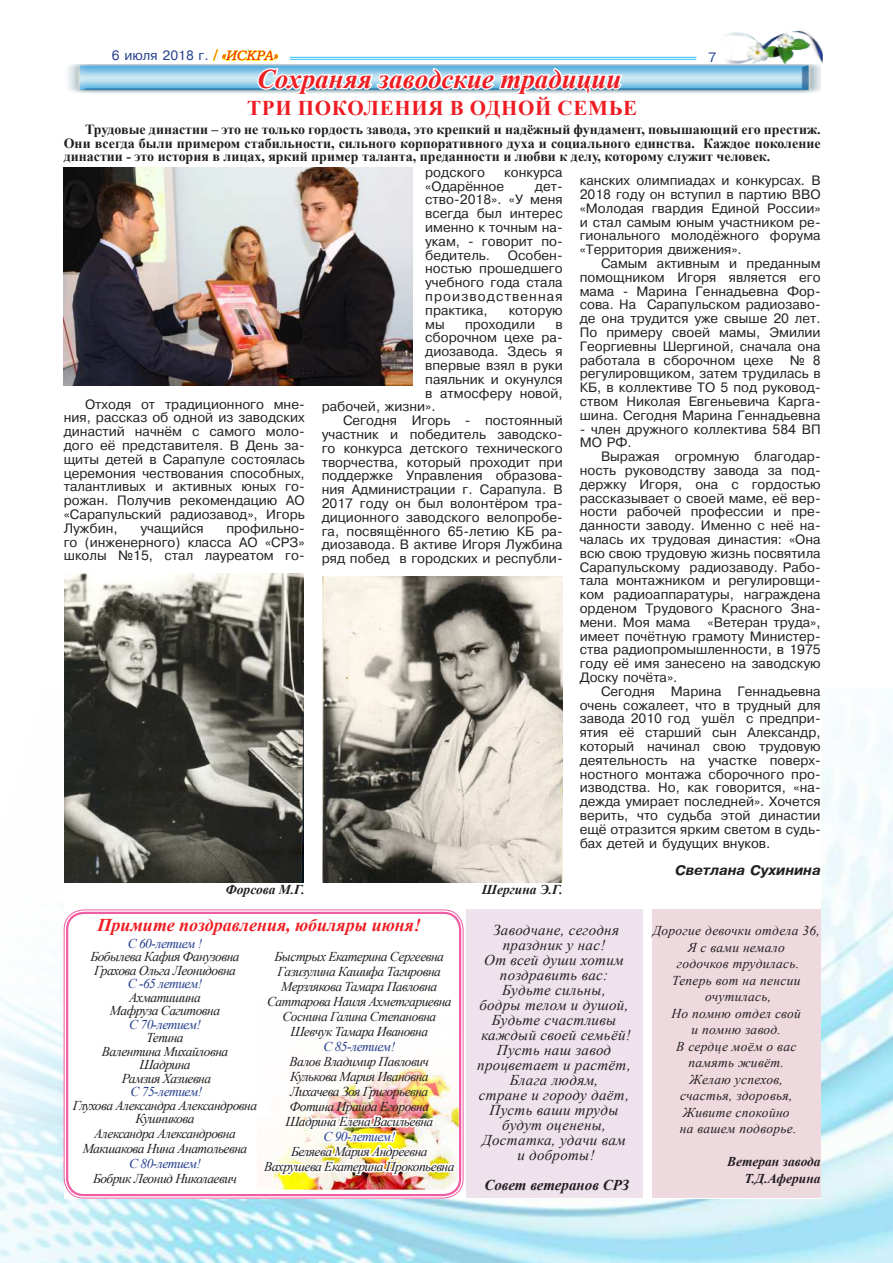
<style>
.page{position:relative;width:893px;height:1263px;background:#fff}
.page>*{position:absolute;margin:0;border:0;box-sizing:border-box;transform-origin:0 0}
.t1{font:italic 700 27px "Times New Roman";color:#ee1d23}
.t2{font:700 21px "Times New Roman";letter-spacing:.035em;color:#ee1d23}
.t3{font:italic 700 18px "Times New Roman";color:#ee1d23}
.t4{font:italic 15px/15px "Times New Roman";letter-spacing:.02em;color:#231f20;text-align:center}
.t5{font:italic 700 15px "Times New Roman";color:#231f20}
.t6{font:700 13.95px/13.5px "Times New Roman";color:#231f20;text-align:justify}
.t7{font:13.5px/13.8px "Pragmatica Cyrillic";color:#231f20;text-align:justify}
.t8{font:italic 13.5px/15px "Times New Roman";letter-spacing:-.04em;color:#231f20;text-align:center}
.t9{font:italic 13.5px/16.5px "Times New Roman";letter-spacing:.02em;color:#231f20;text-align:center}
.t10{font:italic 13.5px "Times New Roman";letter-spacing:-.04em;color:#253f8e}
.t11{font:italic 700 13.5px/16.5px "Times New Roman";color:#231f20;text-align:right}
.t12{font:13.5px "Pragmatica Cyrillic";color:#253f8e}
.t13{font:italic 700 13.5px "Pragmatica";color:#231f20}
.s1{font-family:"Times New Roman";font-size:15px;color:#ee1d23}
.s2{font-family:"Bookman Old Style";font-style:italic;color:#ee1d23}
</style>
<div class="page">
<img style="left:0;top:719px;width:893px;height:544px">
<hr style="left:290px;top:57px;width:406px;height:1px;background:#56cbf5">
<hr style="left:290px;top:59px;width:406px;height:1px;background:#56cbf5">
<img style="left:68px;top:64px;width:753px;height:30px">
<img style="left:725px;top:30px;width:98px;height:34px">
<div style="left:64px;top:561px;width:757px;height:638px;background:#fff"></div>
<img style="left:64px;top:167px;width:348px;height:218px">
<img style="left:64px;top:573px;width:240px;height:309px">
<div style="left:66px;top:912px;width:395px;height:284px;border:2px solid #f05da3;border-radius:17px"></div>
<img style="left:327px;top:991px;width:132px;height:107px">
<svg style="left:213px;top:49px;width:411px;height:45px"></svg>
<div style="left:652px;top:909px;width:169px;height:289px;background:#eed9de"></div>
<img style="left:259px;top:1098px;width:200px;height:122px">
<div style="left:466px;top:909px;width:176px;height:289px;background:#eee2ec"></div>
<img style="left:322px;top:576px;width:240px;height:306px">
<p class="t12" style="left:112px;top:48px;width:167px">6 июля 2018 г. <span class="s1">/</span> <span class="s2">«ИСКРА»</span></p>
<p class="t12" style="left:708px;top:50px;width:9px">7</p>
<h1 class="t1" style="left:257px;top:60px;width:366px">Сохраняя заводские традиции</h1>
<h2 class="t2" style="left:247px;top:93px;width:392px">ТРИ ПОКОЛЕНИЯ В ОДНОЙ СЕМЬЕ</h2>
<p class="t6" style="left:64px;top:122px;width:758px;text-indent:21px">Трудовые династии – это не только гордость завода, это крепкий и надёжный фундамент, повышающий его престиж.<br>Они всегда были примером стабильности, сильного корпоративного духа и социального единства. Каждое поколение династии - это история в лицах, яркий пример таланта, преданности и любви к делу, которому служит человек.</p>
<p class="t7" style="left:64px;top:397px;width:242px;text-indent:21px">Отходя от традиционного мне&shy;ния, рассказ об одной из заводских династий начн¸м с самого моло&shy;дого е¸ представителя. В День за&shy;щиты детей в Сарапуле состоялась церемония чествования способных, талантливых и активных юных го&shy;рожан. Получив рекомендацию АО «Сарапульский радиозавод», Игорь Лужбин,</p>
<p class="t7" style="left:64px;top:522px;width:242px;text-indent:163px">профильно&shy;го (инженерного) класса АО «СРЗ» школы ¹15, стал лауреатом го-</p>
<p class="t7" style="left:140px;top:522px;width:65px">учащийся</p>
<p class="t7" style="left:425px;top:166px;width:61px">родского</p>
<p class="t7" style="left:504px;top:166px;width:60px">конкурса</p>
<p class="t7" style="left:425px;top:179px;width:80px">«Одар¸нное</p>
<p class="t7" style="left:425px;top:179px;width:139px;text-indent:110px">дет&shy;ство-2018». «У меня всегда был интерес именно к точным на&shy;укам, - говорит по&shy;бедитель.</p>
<p class="t7" style="left:425px;top:248px;width:139px;text-indent:83px">Особен&shy;ностью прошедшего учебного года стала производственная практика,</p>
<p class="t7" style="left:509px;top:304px;width:55px">которую</p>
<p class="t7" style="left:425px;top:317px;width:21px">мы</p>
<p class="t7" style="left:465px;top:317px;width:71px">проходили</p>
<p class="t7" style="left:555px;top:317px;width:9px">в</p>
<p class="t7" style="left:425px;top:331px;width:139px">сборочном цехе ра-</p>
<p class="t7" style="left:425px;top:345px;width:139px">диозавода. Здесь я</p>
<p class="t7" style="left:425px;top:359px;width:139px">впервые взял в руки</p>
<p class="t7" style="left:425px;top:373px;width:139px">паяльник и окунулся</p>
<p class="t7" style="left:425px;top:386px;width:139px">в атмосферу новой,</p>
<p class="t7" style="left:322px;top:400px;width:115px">рабочей, жизни».</p>
<p class="t7" style="left:343px;top:414px;width:221px">Сегодня Игорь - постоянный</p>
<p class="t7" style="left:322px;top:428px;width:242px">участник и победитель заводско-</p>
<p class="t7" style="left:322px;top:442px;width:242px">го конкурса детского технического</p>
<p class="t7" style="left:322px;top:455px;width:242px">творчества, который проходит при</p>
<p class="t7" style="left:322px;top:469px;width:242px">поддержке Управления образова-</p>
<p class="t7" style="left:322px;top:483px;width:242px">ния Администрации г. Сарапула. В</p>
<p class="t7" style="left:322px;top:497px;width:242px">2017 году он был волонт¸ром тра-</p>
<p class="t7" style="left:322px;top:511px;width:242px">диционного заводского велопробе-</p>
<p class="t7" style="left:322px;top:524px;width:242px">га, посвящ¸нного 65-летию КБ ра-</p>
<p class="t7" style="left:322px;top:538px;width:242px">диозавода. В активе Игоря Лужбина</p>
<p class="t7" style="left:322px;top:552px;width:242px">ряд побед в городских и республи-</p>
<p class="t11" style="left:225px;top:881px;width:81px">Форсова М.Г.</p>
<p class="t11" style="left:482px;top:881px;width:82px">Шергина Э.Г.</p>
<p class="t7" style="left:580px;top:174px;width:242px">канских олимпиадах и конкурсах. В 2018 году он вступил в партию ВВО «Молодая гвардия Единой России» и стал самым юным участником ре&shy;гионального молод¸жного форума «Территория движения».</p>
<p class="t7" style="left:580px;top:257px;width:242px;text-indent:21px">Самым активным и преданным помощником Игоря является его мама - Марина Геннадьевна Фор&shy;сова. На Сарапульском радиозаво&shy;де она трудится уже свыше 20 лет.<br>По примеру своей мамы, Эмилии Георгиевны Шергиной, сначала она работала в сборочном цехе ¹ 8 регулировщиком, затем трудилась в КБ, в коллективе ТО 5 под руковод&shy;ством Николая Евгеньевича Карга&shy;шина. Сегодня Марина Геннадьевна</p>
<p class="t7" style="left:580px;top:422px;width:242px">- член дружного коллектива 584 ВП<br>МО РФ.</p>
<p class="t7" style="left:580px;top:450px;width:242px;text-indent:21px">Выражая огромную благодар&shy;ность руководству завода за под&shy;держку Игоря, она с гордостью рассказывает о своей маме, е¸ вер&shy;ности рабочей профессии и пре&shy;данности заводу. Именно с не¸ на&shy;чалась их трудовая династия: «Она всю свою трудовую жизнь посвятила Сарапульскому радиозаводу. Рабо&shy;тала монтажником и регулировщи&shy;ком радиоаппаратуры, награждена орденом Трудового Красного Зна&shy;мени. Моя мама</p>
<p class="t7" style="left:580px;top:615px;width:242px;text-indent:128px">«Ветеран труда», имеет поч¸тную грамоту Министер&shy;ства радиопромышленности, в 1975 году е¸ имя занесено на заводскую Доску поч¸та».</p>
<p class="t7" style="left:580px;top:684px;width:242px;text-indent:21px">Сегодня Марина Геннадьевна очень сожалеет, что в трудный для завода 2010 год уш¸л с предпри&shy;ятия е¸ старший сын Александр, который начинал свою трудовую деятельность на участке поверх&shy;ностного монтажа сборочного про&shy;изводства. Но, как говорится, «на&shy;дежда умирает последней». Хочется верить, что судьба этой династии ещ¸ отразится ярким светом в судь&shy;бах детей и будущих внуков.</p>
<p class="t13" style="left:675px;top:863px;width:147px">Светлана Сухинина</p>
<h3 class="t3" style="left:98px;top:912px;width:325px">Примите поздравления, юбиляры июня!</h3>
<p class="t8" style="left:267px;top:948px;width:186px">Быстрых Екатерина Сергеевна<br>Газизулина Кашифа Тагировна<br>Мерзлякова Тамара Павловна<br>Саттарова Наиля Ахметгариевна<br>Соснина Галина Степановна<br>Шевчук Тамара Ивановна</p>
<p class="t10" style="left:323px;top:1037px;width:73px">С 85-летием!</p>
<p class="t8" style="left:285px;top:1053px;width:149px">Валов Владимир Павлович<br>Кулькова Мария Ивановна<br>Лихачева Зоя Григорьевна<br>Фотина Ираида Егоровна<br>Шадрина Елена Васильевна</p>
<p class="t10" style="left:323px;top:1127px;width:73px">С 90-летием!</p>
<p class="t8" style="left:264px;top:1143px;width:192px">Беляева Мария Андреевна<br>Вахрушева Екатерина Прокопьевна</p>
<p class="t10" style="left:128px;top:934px;width:76px">С 60-летием !</p>
<p class="t8" style="left:90px;top:950px;width:151px;line-height:13.5px;text-align:left">Бобылева Кафия Фанузовна<br>Грахова Ольга Леонидовна</p>
<p class="t10" style="left:128px;top:974px;width:76px">С -65 летием!</p>
<p class="t8" style="left:110px;top:990px;width:112px;line-height:13.5px">Ахматишина<br>Мафруза Сагитовна</p>
<p class="t10" style="left:129px;top:1015px;width:73px">С 70-летием!</p>
<p class="t8" style="left:102px;top:1031px;width:128px;line-height:13.5px">Тепина<br>Валентина Михайловна<br>Шадрина<br>Рамзия Хазиевна</p>
<p class="t10" style="left:131px;top:1082px;width:73px">С 75-летием!</p>
<p class="t8" style="left:73px;top:1098px;width:186px;line-height:13.5px">Глухова Александра Александровна<br>Кушникова</p>
<p class="t8" style="left:83px;top:1126px;width:166px">Александра Александровна<br>Макшакова Нина Анатольевна</p>
<p class="t10" style="left:129px;top:1154px;width:73px">С 80-летием!</p>
<p class="t8" style="left:93px;top:1171px;width:146px">Бобрик Леонид Николаевич</p>
<p class="t4" style="left:477px;top:922px;width:155px">Заводчане, сегодня праздник у нас!<br>От всей души хотим поздравить вас:<br>Будьте сильны,<br>бодры телом и душой,<br>Будьте счастливы каждый своей семьёй!<br>Пусть наш завод процветает и растёт,<br>Блага людям,<br>стране и городу даёт,<br>Пусть ваши труды будут оценены,<br>Достатка, удачи вам и доброты!</p>
<p class="t5" style="left:484px;top:1174px;width:146px">Совет ветеранов СРЗ</p>
<p class="t9" style="left:653px;top:922px;width:169px">Дорогие девочки отдела 36,<br>Я с вами немало<br>годочков трудилась.<br>Теперь вот на пенсии очутилась,<br>Но помню отдел свой<br>и помню завод.<br>В сердце моём о вас память живёт.<br>Желаю успехов,<br>счастья, здоровья,<br>Живите спокойно<br>на вашем подворье.</p>
<p class="t11" style="left:727px;top:1153px;width:95px">Ветеран завода<br>Т.Д.Аферина</p>
</div>
